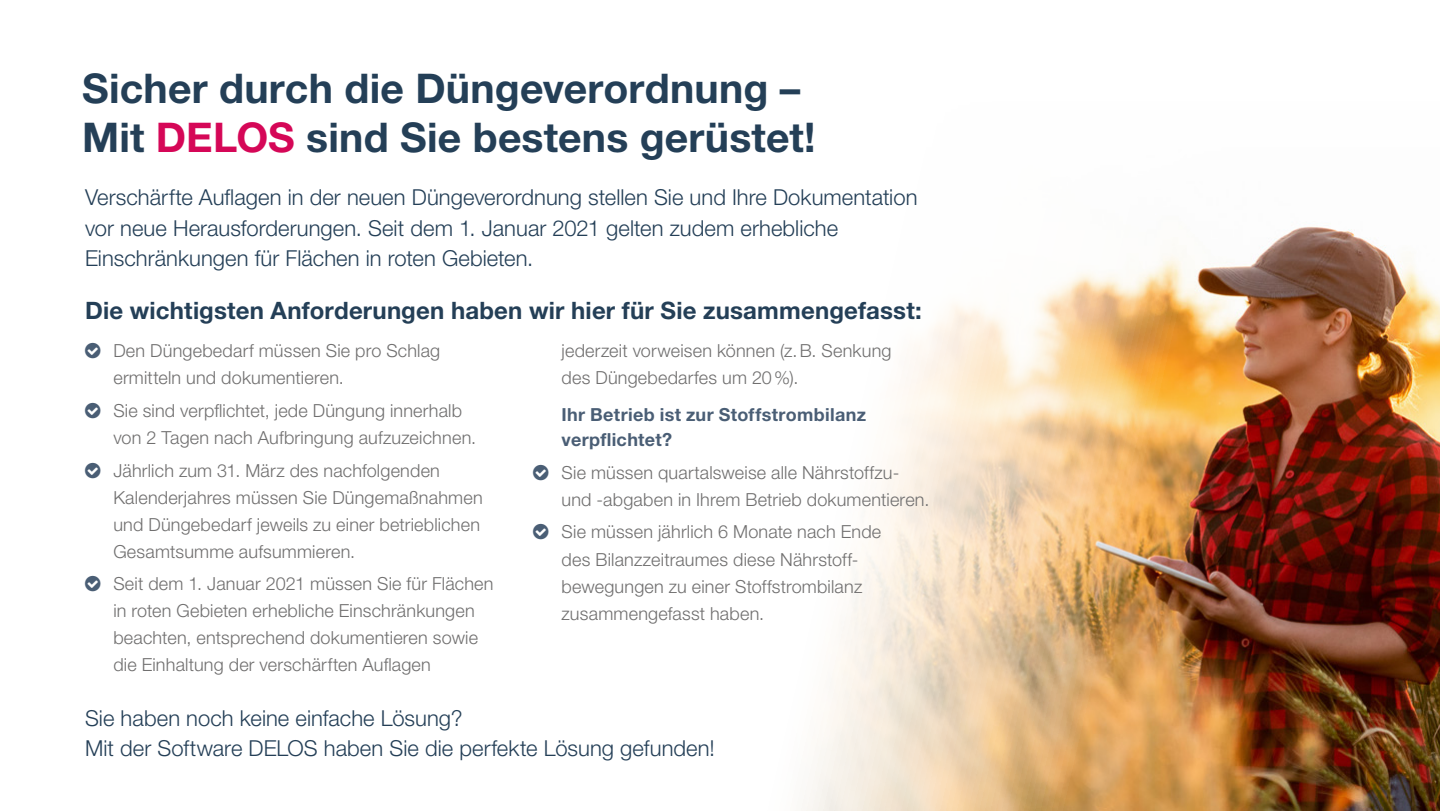
<style>
.page{position:relative;width:1440px;height:811px;background:#fff}
.page>*{position:absolute;margin:0;border:0;box-sizing:border-box;transform-origin:0 0}
.H1___20pt{font:700 41px/49.2px "Helvetica Neue LT Pro";letter-spacing:.005em;color:#243f57}
.H3___12pt{font:700 24px "Helvetica Neue LT Pro";letter-spacing:.01em;color:#243f57}
.Teaser___11pt{font:300 22px/30.8px "Helvetica Neue LT Pro";letter-spacing:.005em;color:#243f57}
.t1{font:300 18px/27px "Helvetica Neue LT Pro";letter-spacing:.01em;color:#706f6f}
.H4_Sub___9pt{font:700 18px/25.2px "Helvetica Neue LT Pro";letter-spacing:.02em;color:#4a5e75}
.s1{color:#d50757}
</style>
<div class="page">
<img style="left:801px;top:226px;width:639px;height:585px">
<p class="H1___20pt" style="left:82px;top:63px;width:735px">Sicher durch die Düngeverordnung –<br>Mit <span class="s1">DELOS</span> sind Sie bestens gerüstet!</p>
<p class="Teaser___11pt" style="left:85px;top:181px;width:834px">Verschärfte Auflagen in der neuen Düngeverordnung stellen Sie und Ihre Dokumentation vor neue Herausforderungen. Seit dem 1. Januar 2021 gelten zudem erhebliche<br>Einschränkungen für Flächen in roten Gebieten.</p>
<p class="H3___12pt" style="left:85px;top:295px;width:838px">Die wichtigsten Anforderungen haben wir hier für Sie zusammengefasst:</p>
<p class="t1" style="left:113px;top:337px;width:328px">Den Düngebedarf müssen Sie pro Schlag ermitteln und dokumentieren.</p>
<p class="t1" style="left:113px;top:397px;width:364px">Sie sind verpflichtet, jede Düngung innerhalb von 2 Tagen nach Aufbringung aufzuzeichnen.</p>
<p class="t1" style="left:113px;top:456px;width:371px">Jährlich zum 31. März des nachfolgenden Kalenderjahres müssen Sie Düngemaßnahmen und Düngebedarf jeweils zu einer betrieblichen Gesamtsumme aufsummieren.</p>
<p class="t1" style="left:113px;top:570px;width:382px">Seit dem 1. Januar 2021 müssen Sie für Flächen in roten Gebieten erhebliche Einschränkungen beachten, entsprechend dokumentieren sowie die Einhaltung der verschärften Auflagen</p>
<p class="t1" style="left:562px;top:337px;width:331px">jederzeit vorweisen können (z.B. Senkung des Düngebedarfes um 20%).</p>
<p class="H4_Sub___9pt" style="left:562px;top:401px;width:306px">Ihr Betrieb ist zur Stoffstrombilanz verpflichtet?</p>
<p class="t1" style="left:562px;top:458px;width:369px">Sie müssen quartalsweise alle Nährstoffzu&shy;und -abgaben in Ihrem Betrieb dokumentieren.</p>
<p class="t1" style="left:562px;top:518px;width:321px">Sie müssen jährlich 6 Monate nach Ende des Bilanzzeitraumes diese Nährstoff&shy;bewegungen zu einer Stoffstrombilanz zusammengefasst haben.</p>
<p class="Teaser___11pt" style="left:85px;top:702px;width:631px">Sie haben noch keine einfache Lösung?<br>Mit der Software DELOS haben Sie die perfekte Lösung gefunden!</p>
</div>
